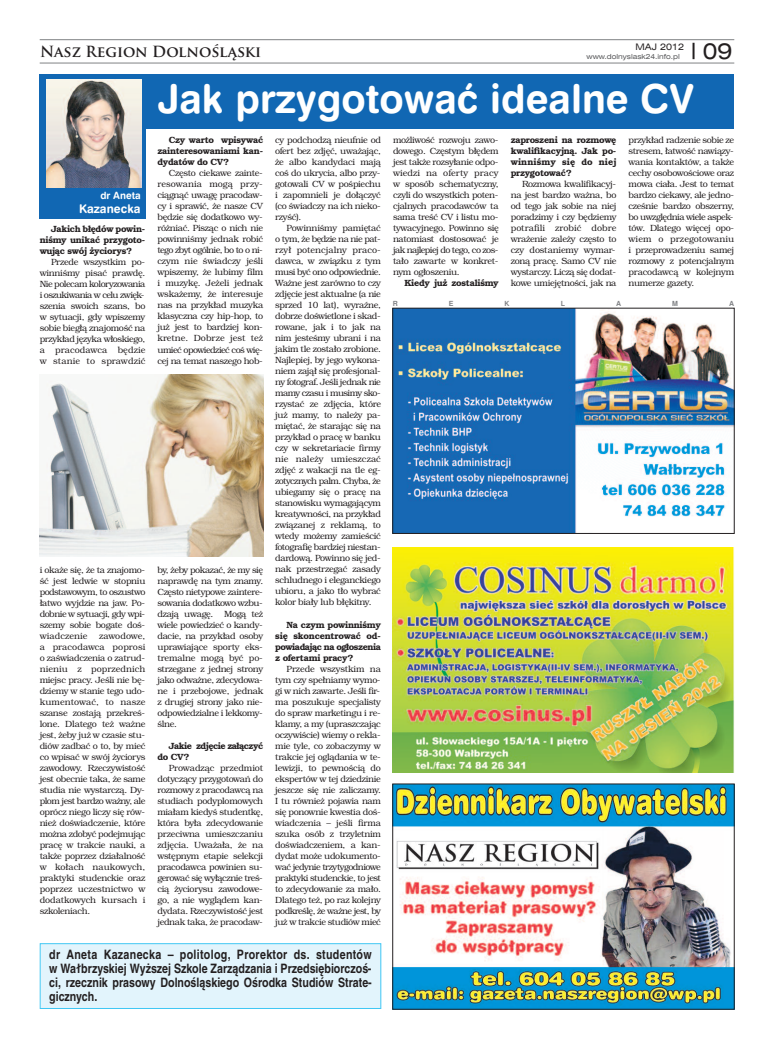
<style>
.page{position:relative;width:774px;height:1049px;background:#fff}
.page>*{position:absolute;margin:0;border:0;box-sizing:border-box;transform-origin:0 0}
.t1{font:40px "Swis 721 Bd Rnd EU";color:#fff}
.t2{font:22px "Swis 721 Ex EU";color:#231f20}
.t3{font:700 15px "Trajan Pro";color:#231f20}
.t4{font:700 13px/14px "Te X Gyre Heros Condensed";color:#231f20;text-align:justify}
.t5{font:12px "Swis 721 Bd Rnd EU";color:#fff}
.t6{font:10px "Swis 721 Bd Rnd EU";color:#fff}
.t7{font:9px/11px "Te X Gyre Bonum";letter-spacing:-.035em;color:#231f20;text-align:justify}
.t8{font:700 9px/11px "Te X Gyre Bonum";letter-spacing:-.035em;color:#231f20;text-align:justify}
.t9{font:700 9px/11px "Te X Gyre Bonum";letter-spacing:-.06em;color:#231f20}
.t10{font:9px "Swis 721 Ex EU";color:#231f20}
.t11{font:7px "Swis 721 Ex EU";color:#57585a}
.t12{font:700 7px "Te X Gyre Heros";color:#808285}
</style>
<div class="page">
<hr style="left:40px;top:63px;width:694px;height:1px;background:#808285">
<hr style="left:40px;top:39px;width:694px;height:1px;background:#808285">
<svg style="left:692px;top:43px;width:2px;height:16px"></svg>
<div style="left:40px;top:80px;width:106px;height:139px;background:#1167b3"></div>
<div style="left:40px;top:74px;width:694px;height:55px;background:#1167b3"></div>
<img style="left:46px;top:80px;width:95px;height:108px">
<div style="left:41px;top:944px;width:339px;height:64px;background:#e2f4fc"></div>
<div style="left:40px;top:943px;width:341px;height:66px;border:1px solid #40c7f4"></div>
<img style="left:40px;top:374px;width:224px;height:183px">
<img style="left:393px;top:548px;width:341px;height:224px">
<img style="left:395px;top:786px;width:337px;height:221px">
<img style="left:395px;top:310px;width:337px;height:221px">
<p class="t11" style="left:586px;top:52px;width:95px">www.dolnyslask24.info.pl</p>
<h2 class="t2" style="left:703px;top:38px;width:31px">09</h2>
<h3 class="t3" style="left:40px;top:46px;width:223px">Nasz Region Dolnośląski</h3>
<p class="t10" style="left:636px;top:42px;width:50px">MAJ 2012</p>
<p class="t6" style="left:100px;top:190px;width:42px">dr Aneta</p>
<h3 class="t5" style="left:79px;top:201px;width:63px">Kazanecka</h3>
<p class="t8" style="left:40px;top:224px;width:107px;text-indent:11px">Jakich błędów powin&shy;niśmy unikać przygoto&shy;wując swój życiorys?</p>
<p class="t7" style="left:40px;top:257px;width:107px;text-indent:11px">Przede wszystkim po&shy;winniśmy pisać prawdę.<br>Nie polecam koloryzowania i oszukiwania w celu zwięk&shy;szenia swoich szans, bo w sytuacji, gdy wpiszemy sobie biegłą znajomość na przykład języka włoskiego, a pracodawca będzie w stanie to sprawdzić</p>
<p class="t7" style="left:40px;top:565px;width:107px">i okaże się, że ta znajomo&shy;ść jest ledwie w stopniu podstawowym, to oszustwo łatwo wyjdzie na jaw. Po&shy;dobnie w sytuacji, gdy wpi&shy;szemy sobie bogate doś&shy;wiadczenie</p>
<p class="t7" style="left:40px;top:631px;width:107px;text-indent:59px">zawodowe, a pracodawca poprosi o zaświadczenia o zatrud&shy;nieniu z poprzednich miejsc pracy. Jeśli nie bę&shy;dziemy w stanie tego udo&shy;kumentować, to nasze szanse zostają przekreś&shy;lone. Dlatego też ważne jest, żeby już w czasie stu&shy;diów zadbać o to, by mieć co wpisać w swój życiorys zawodowy. Rzeczywistość jest obecnie taka, że same studia nie wystarczą. Dy&shy;plom jest bardzo ważny, ale oprócz niego liczy się rów&shy;nież doświadczenie, które można zdobyć podejmując pracę w trakcie nauki, a także poprzez działalność w kołach naukowych, praktyki studenckie oraz poprzez uczestnictwo w dodatkowych kursach i szkoleniach.</p>
<h1 class="t1" style="left:157px;top:74px;width:538px">Jak przygotować idealne CV</h1>
<p class="t8" style="left:157px;top:136px;width:107px;text-indent:11px">Czy warto wpisywać zainteresowaniami kan&shy;dydatów do CV?</p>
<p class="t7" style="left:157px;top:169px;width:107px;text-indent:11px">Często ciekawe zainte&shy;resowania mogą przy&shy;ciągnąć uwagę pracodaw&shy;cy i sprawić, że nasze CV będzie się dodatkowo wy&shy;różniać. Pisząc o nich nie powinniśmy jednak robić tego zbyt ogólnie, bo to o ni&shy;czym nie świadczy jeśli wpiszemy, że lubimy film i muzykę. Jeżeli jednak wskażemy, że interesuje nas na przykład muzyka klasyczna czy hip-hop, to już jest to bardziej kon&shy;kretne. Dobrze jest też umieć opowiedzieć coś wię&shy;cej na temat naszego hob-</p>
<p class="t7" style="left:157px;top:565px;width:107px">by, żeby pokazać, że my się naprawdę na tym znamy.<br>Często nietypowe zaintere&shy;sowania dodatkowo wzbu&shy;dzają uwagę. Mogą też wiele powiedzieć o kandy&shy;dacie, na przykład osoby uprawiające sporty eks&shy;tremalne mogą być po&shy;strzegane z jednej strony jako odważne, zdecydowa&shy;ne i przebojowe, jednak z drugiej strony jako nie&shy;odpowiedzialne i lekkomy&shy;ślne.</p>
<p class="t9" style="left:157px;top:741px;width:107px;text-indent:11px">Jakie zdjęcie załączyć do CV?</p>
<p class="t7" style="left:157px;top:763px;width:107px;text-indent:11px">Prowadząc przedmiot dotyczący przygotowań do rozmowy z pracodawcą na studiach podyplomowych miałam kiedyś studentkę, która była zdecydowanie przeciwna umieszczaniu zdjęcia. Uważała, że na wstępnym etapie selekcji pracodawca powinien su&shy;gerować się wyłącznie treś&shy;cią życiorysu zawodowe&shy;go, a nie wyglądem kan&shy;dydata. Rzeczywistość jest jednak taka, że pracodaw-</p>
<p class="t7" style="left:275px;top:136px;width:107px">cy podchodzą nieufnie od ofert bez zdjęć, uważając, że albo kandydaci mają coś do ukrycia, albo przy&shy;gotowali CV w pośpiechu i zapomnieli je dołączyć (co świadczy na ich nieko&shy;rzyść).</p>
<p class="t7" style="left:275px;top:224px;width:107px;text-indent:11px">Powinniśmy pamiętać o tym, że będzie na nie pat&shy;rzył potencjalny praco&shy;dawca, w związku z tym musi być ono odpowiednie.<br>Ważne jest zarówno to czy zdjęcie jest aktualne (a nie sprzed 10 lat), wyraźne, dobrze doświetlone i skad&shy;rowane, jak i to jak na nim jesteśmy ubrani i na jakim tle zostało zrobione.<br>Najlepiej, by jego wykona&shy;niem zajął się profesjonal&shy;ny fotograf. Jeśli jednak nie mamy czasu i musimy sko&shy;rzystać ze zdjęcia, które już mamy, to należy pa&shy;miętać, że starając się na przykład o pracę w banku czy w sekretariacie firmy nie należy umieszczać zdjęć z wakacji na tle eg&shy;zotycznych palm. Chyba, że ubiegamy się o pracę na stanowisku wymagającym kreatywności, na przykład związanej z reklamą, to wtedy możemy zamieścić fotografię bardziej niestan&shy;dardową. Powinno się jed&shy;nak przestrzegać zasady schludnego i eleganckiego ubioru, a jako tło wybrać kolor biały lub błękitny.</p>
<p class="t8" style="left:275px;top:620px;width:107px;text-indent:11px">Na czym powinniśmy się skoncentrować od&shy;powiadając na ogłoszenia z ofertami pracy?</p>
<p class="t7" style="left:275px;top:664px;width:107px;text-indent:11px">Przede wszystkim na tym czy spełniamy wymo&shy;gi w nich zawarte. Jeśli fir&shy;ma poszukuje specjalisty do spraw marketingu i re&shy;klamy, a my (upraszczając oczywiście) wiemy o rekla&shy;mie tyle, co zobaczymy w trakcie jej oglądania w te&shy;lewizji, to pewnością do ekspertów w tej dziedzinie jeszcze się nie zaliczamy.<br>I tu również pojawia nam się ponownie kwestia doś&shy;wiadczenia – jeśli firma szuka osób z trzyletnim doświadczeniem, a kan&shy;dydat może udokumento&shy;wać jedynie trzytygodniowe praktyki studenckie, to jest to zdecydowanie za mało.<br>Dlatego też, po raz kolejny podkreślę, że ważne jest, by już w trakcie studiów mieć</p>
<p class="t7" style="left:393px;top:136px;width:107px">możliwość rozwoju zawo&shy;dowego. Częstym błędem jest także rozsyłanie odpo&shy;wiedzi na oferty pracy w sposób schematyczny, czyli do wszystkich poten&shy;cjalnych pracodawców ta sama treść CV i listu mo&shy;tywacyjnego. Powinno się natomiast dostosować je jak najlepiej do tego, co zos&shy;tało zawarte w konkret&shy;nym ogłoszeniu.</p>
<p class="t8" style="left:404px;top:279px;width:96px">Kiedy już zostaliśmy</p>
<p class="t8" style="left:511px;top:136px;width:107px">zaproszeni na rozmowę kwalifikacyjną. Jak po&shy;winniśmy się do niej przygotować?</p>
<p class="t7" style="left:511px;top:180px;width:107px;text-indent:11px">Rozmowa kwalifikacyj&shy;na jest bardzo ważna, bo od tego jak sobie na niej poradzimy i czy będziemy potrafili zrobić dobre wrażenie zależy często to czy dostaniemy wymar&shy;zoną pracę. Samo CV nie wystarczy. Liczą się dodat&shy;kowe umiejętności, jak na</p>
<p class="t7" style="left:628px;top:136px;width:107px">przykład radzenie sobie ze stresem, łatwość nawiązy&shy;wania kontaktów, a także cechy osobowościowe oraz mowa ciała. Jest to temat bardzo ciekawy, ale jedno&shy;cześnie bardzo obszerny, bo uwzględnia wiele aspek&shy;tów. Dlatego więcej opo&shy;wiem o przegotowaniu i przeprowadzeniu samej rozmowy z potencjalnym pracodawcą w kolejnym numerze gazety.</p>
<p class="t12" style="left:393px;top:299px;width:7px">R</p>
<p class="t12" style="left:449px;top:299px;width:6px">E</p>
<p class="t12" style="left:504px;top:299px;width:7px">K</p>
<p class="t12" style="left:561px;top:299px;width:6px">L</p>
<p class="t12" style="left:616px;top:299px;width:7px">A</p>
<p class="t12" style="left:672px;top:299px;width:7px">M</p>
<p class="t12" style="left:729px;top:299px;width:7px">A</p>
<h3 class="t4" style="left:49px;top:948px;width:324px">dr Aneta Kazanecka – politolog, Prorektor ds. studentów w Wałbrzyskiej Wyższej Szkole Zarządzania i Przedsiębiorczoś&shy;ci, rzecznik prasowy Dolnośląskiego Ośrodka Studiów Strate&shy;gicznych.</h3>
</div>
